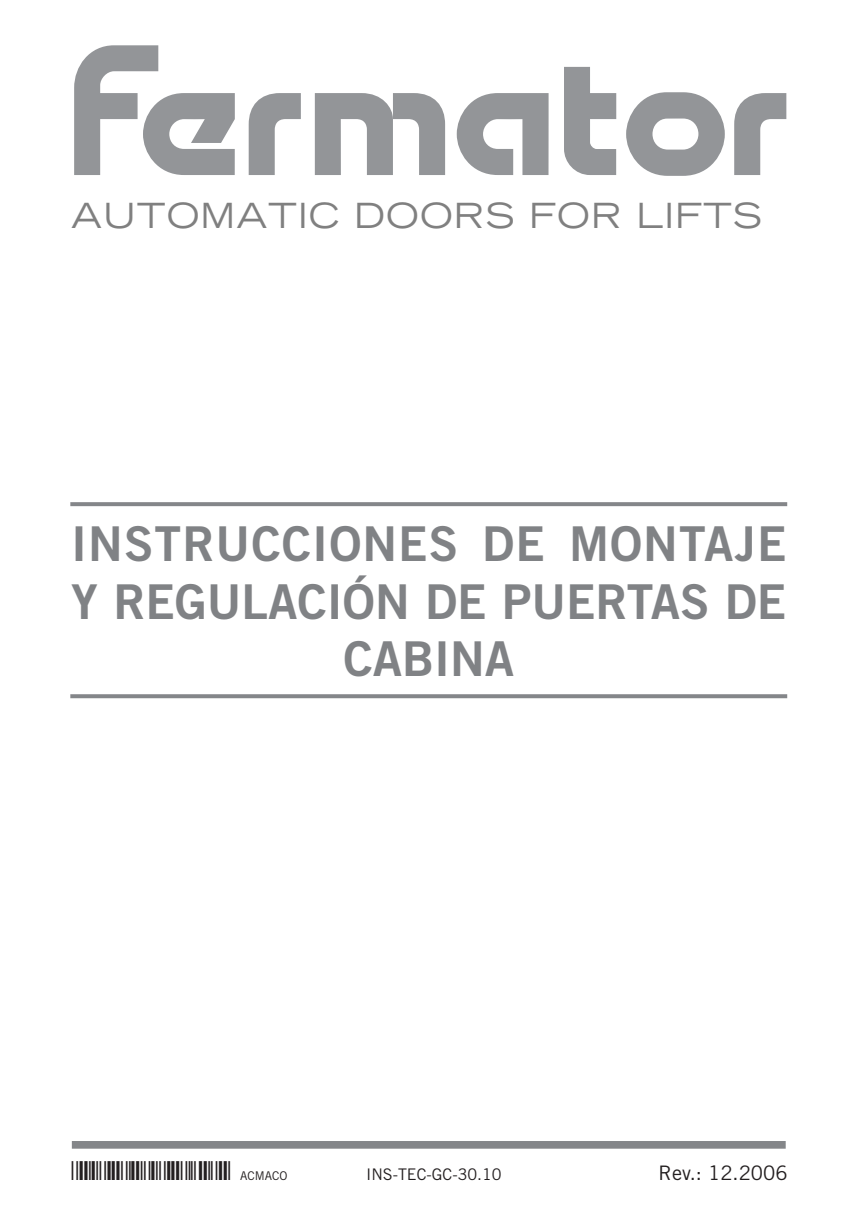
<style>
.page{position:relative;width:857px;height:1225px;background:#fff}
.page>*{position:absolute;margin:0;border:0;box-sizing:border-box;transform-origin:0 0}
.t1{font:48px/57.6px "Trade Gothic Bold Two";color:#808285;text-align:center}
.t2{font:expanded 34.6px "Trade Gothic LH";letter-spacing:.03em;color:#808080}
.t3{font:23.8px "Code 39 Regular";color:#231f20}
.t4{font:20px "Trade Gothic";color:#231f20}
.t5{font:16px "Trade Gothic";color:#231f20}
.t6{font:12px "Trade Gothic";color:#231f20}
</style>
<div class="page">
<svg style="left:626px;top:92px;width:98px;height:84px"></svg>
<svg style="left:734px;top:93px;width:52px;height:82px"></svg>
<svg style="left:315px;top:93px;width:130px;height:82px"></svg>
<svg style="left:564px;top:67px;width:52px;height:108px"></svg>
<svg style="left:456px;top:93px;width:92px;height:82px"></svg>
<svg style="left:248px;top:93px;width:53px;height:82px"></svg>
<svg style="left:74px;top:45px;width:161px;height:130px"></svg>
<svg style="left:70px;top:502px;width:716px;height:4px;background:#898a8d"></svg>
<svg style="left:70px;top:694px;width:716px;height:4px;background:#8b8c8f"></svg>
<div style="left:73px;top:1142px;width:711px;height:5px;background:#848689"></div>
<div style="left:72px;top:1141px;width:713px;height:7px;border:2px solid #848689"></div>
<p class="t2" style="left:71px;top:192px;width:692px">AUTOMATIC DOORS FOR LIFTS</p>
<p class="t1" style="left:71px;top:514px;width:716px">INSTRUCCIONES DE MONTAJE<br>Y REGULACIÓN DE PUERTAS DE<br>CABINA</p>
<p class="t3" style="left:72px;top:1160px;width:161px">*ACMAC0*</p>
<p class="t5" style="left:366px;top:1164px;width:137px">INS-TEC-GC-30.10</p>
<p class="t6" style="left:240px;top:1168px;width:49px">ACMACO</p>
<p class="t4" style="left:658px;top:1160px;width:130px">Rev.: 12.2006</p>
</div>
